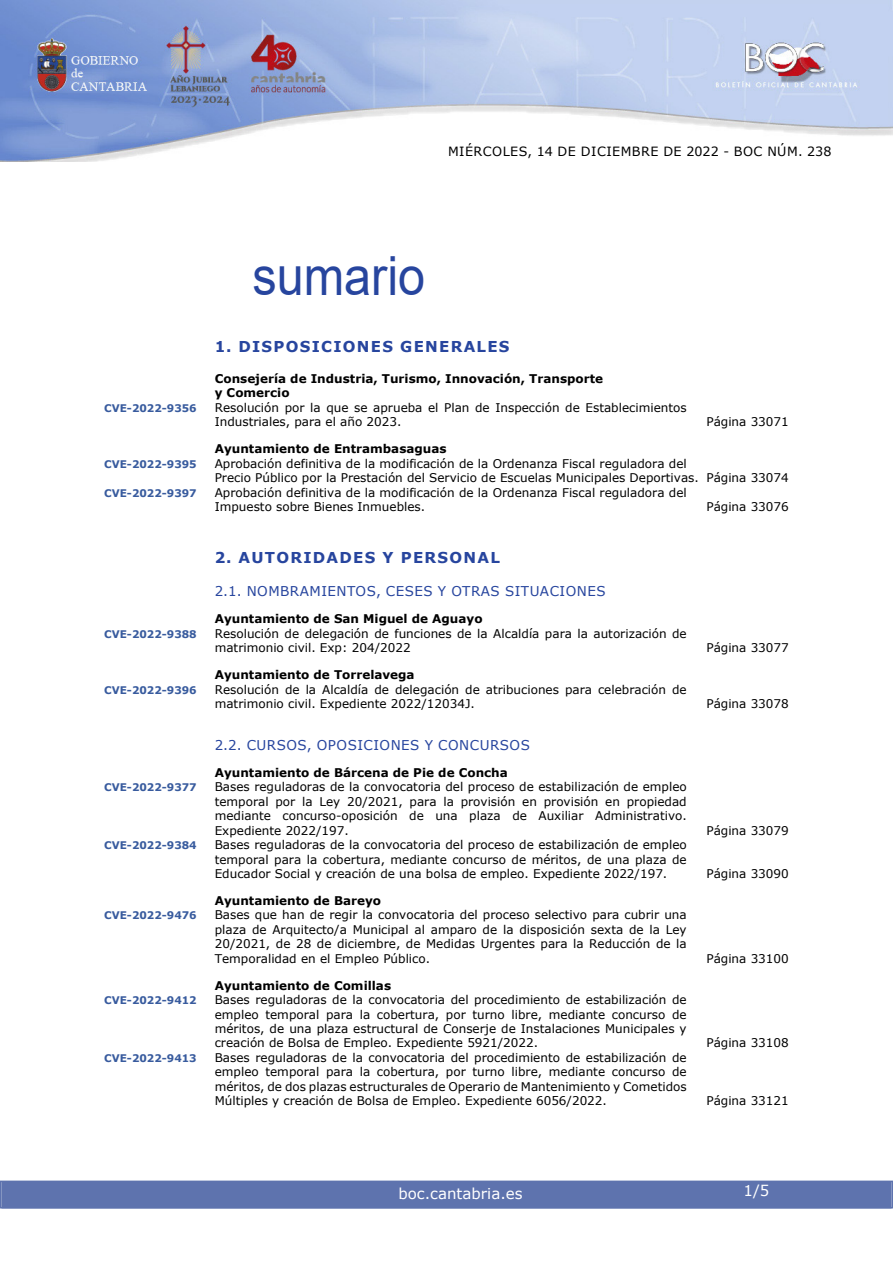
<style>
.page{position:relative;width:893px;height:1263px;background:#fff}
.page>*{position:absolute;margin:0;border:0;box-sizing:border-box;transform-origin:0 0}
.SUMARIO{font:54px "Arial";color:#27459e;scale:.9 1}
.indice_1{font:700 15px "Verdana";letter-spacing:.085em;color:#27459e}
.t1{font:15px "Verdana";color:#fff}
.indice_2{font:13.5px "Verdana";letter-spacing:.035em;color:#27459e}
.t2{font:12.75px "Verdana";letter-spacing:.035em;color:#000}
.indice_4{font:12px/14.4px "Verdana";color:#000}
.indice_3{font:700 12px/14.4px "Verdana";color:#000}
.indice_4-2{font:700 10.5px "Verdana";color:#385b9e}
</style>
<div class="page">
<img style="left:0;top:0;width:893px;height:161px">
<div style="left:2px;top:1181px;width:889px;height:27px;background:#5e73ae"></div>
<div style="left:0;top:1180px;width:893px;height:28px;border:2px solid #5e73ae"></div>
<p class="t2" style="left:448px;top:142px;width:385px">MIÉRCOLES, 14 DE DICIEMBRE DE 2022 - BOC NÚM. 238</p>
<h1 class="SUMARIO" style="left:252px;top:239px;width:194px">sumario</h1>
<h2 class="indice_1" style="left:215px;top:336px;width:296px">1. DISPOSICIONES GENERALES</h2>
<h4 class="indice_3" style="left:215px;top:371px;width:390px">Consejería de Industria, Turismo, Innovación, Transporte y Comercio</h4>
<p class="indice_4-2" style="left:104px;top:401px;width:94px">CVE-2022-9356</p>
<p class="indice_4" style="left:215px;top:400px;width:473px">Resolución por la que se aprueba el Plan de Inspección de Establecimientos<br>Industriales, para el año 2023.</p>
<h4 class="indice_3" style="left:215px;top:442px;width:233px">Ayuntamiento de Entrambasaguas</h4>
<p class="indice_4" style="left:706px;top:415px;width:84px">Página 33071</p>
<p class="indice_4-2" style="left:104px;top:457px;width:94px">CVE-2022-9395</p>
<p class="indice_4" style="left:215px;top:456px;width:576px">Aprobación definitiva de la modificación de la Ordenanza Fiscal reguladora del<br>Precio Público por la Prestación del Servicio de Escuelas Municipales Deportivas. Página 33074</p>
<p class="indice_4-2" style="left:104px;top:485px;width:94px">CVE-2022-9397</p>
<p class="indice_4" style="left:215px;top:485px;width:473px">Aprobación definitiva de la modificación de la Ordenanza Fiscal reguladora del<br>Impuesto sobre Bienes Inmuebles.</p>
<p class="indice_4" style="left:706px;top:499px;width:84px">Página 33076</p>
<h2 class="indice_1" style="left:215px;top:547px;width:287px">2. AUTORIDADES Y PERSONAL</h2>
<h3 class="indice_2" style="left:215px;top:582px;width:392px">2.1. NOMBRAMIENTOS, CESES Y OTRAS SITUACIONES</h3>
<h4 class="indice_3" style="left:215px;top:612px;width:269px">Ayuntamiento de San Miguel de Aguayo</h4>
<p class="indice_4-2" style="left:104px;top:627px;width:94px">CVE-2022-9388</p>
<p class="indice_4" style="left:215px;top:626px;width:473px">Resolución de delegación de funciones de la Alcaldía para la autorización de matrimonio civil. Exp: 204/2022</p>
<h4 class="indice_3" style="left:215px;top:668px;width:201px">Ayuntamiento de Torrelavega</h4>
<p class="indice_4-2" style="left:104px;top:682px;width:94px">CVE-2022-9396</p>
<p class="indice_4" style="left:215px;top:682px;width:473px">Resolución de la Alcaldía de delegación de atribuciones para celebración de matrimonio civil. Expediente 2022/12034J.</p>
<h3 class="indice_2" style="left:215px;top:736px;width:317px">2.2. CURSOS, OPOSICIONES Y CONCURSOS</h3>
<h4 class="indice_3" style="left:215px;top:765px;width:295px">Ayuntamiento de Bárcena de Pie de Concha</h4>
<p class="indice_4-2" style="left:104px;top:780px;width:94px">CVE-2022-9377</p>
<p class="indice_4" style="left:215px;top:780px;width:473px;text-align:justify">Bases reguladoras de la convocatoria del proceso de estabilización de empleo temporal por la Ley 20/2021, para la provisión en provisión en propiedad mediante concurso-oposición de una plaza de Auxiliar Administrativo.<br>Expediente 2022/197.</p>
<p class="indice_4-2" style="left:104px;top:838px;width:94px">CVE-2022-9384</p>
<p class="indice_4" style="left:215px;top:837px;width:473px;text-align:justify">Bases reguladoras de la convocatoria del proceso de estabilización de empleo temporal para la cobertura, mediante concurso de méritos, de una plaza de Educador Social y creación de una bolsa de empleo. Expediente 2022/197.</p>
<h4 class="indice_3" style="left:215px;top:893px;width:168px">Ayuntamiento de Bareyo</h4>
<p class="indice_4-2" style="left:104px;top:908px;width:94px">CVE-2022-9476</p>
<p class="indice_4" style="left:215px;top:908px;width:473px;text-align:justify">Bases que han de regir la convocatoria del proceso selectivo para cubrir una plaza de Arquitecto/a Municipal al amparo de la disposición sexta de la Ley 20/2021, de 28 de diciembre, de Medidas Urgentes para la Reducción de la Temporalidad en el Empleo Público.</p>
<h4 class="indice_3" style="left:215px;top:978px;width:178px">Ayuntamiento de Comillas</h4>
<p class="indice_4-2" style="left:104px;top:993px;width:94px">CVE-2022-9412</p>
<p class="indice_4" style="left:215px;top:992px;width:473px;text-align:justify">Bases reguladoras de la convocatoria del procedimiento de estabilización de empleo temporal para la cobertura, por turno libre, mediante concurso de méritos, de una plaza estructural de Conserje de Instalaciones Municipales y creación de Bolsa de Empleo. Expediente 5921/2022.</p>
<p class="indice_4-2" style="left:104px;top:1050px;width:94px">CVE-2022-9413</p>
<p class="indice_4" style="left:215px;top:1050px;width:473px;text-align:justify">Bases reguladoras de la convocatoria del procedimiento de estabilización de empleo temporal para la cobertura, por turno libre, mediante concurso de méritos, de dos plazas estructurales de Operario de Mantenimiento y Cometidos Múltiples y creación de Bolsa de Empleo. Expediente 6056/2022.</p>
<p class="indice_4" style="left:706px;top:640px;width:84px">Página 33077</p>
<p class="indice_4" style="left:706px;top:696px;width:84px">Página 33078</p>
<p class="indice_4" style="left:706px;top:823px;width:84px">Página 33079</p>
<p class="indice_4" style="left:706px;top:866px;width:84px">Página 33090</p>
<p class="indice_4" style="left:706px;top:951px;width:84px">Página 33100</p>
<p class="indice_4" style="left:706px;top:1036px;width:84px">Página 33108</p>
<p class="indice_4" style="left:706px;top:1093px;width:84px">Página 33121</p>
<p class="t1" style="left:398px;top:1183px;width:126px">boc.cantabria.es</p>
<p class="t1" style="left:744px;top:1180px;width:27px">1/5</p>
</div>
